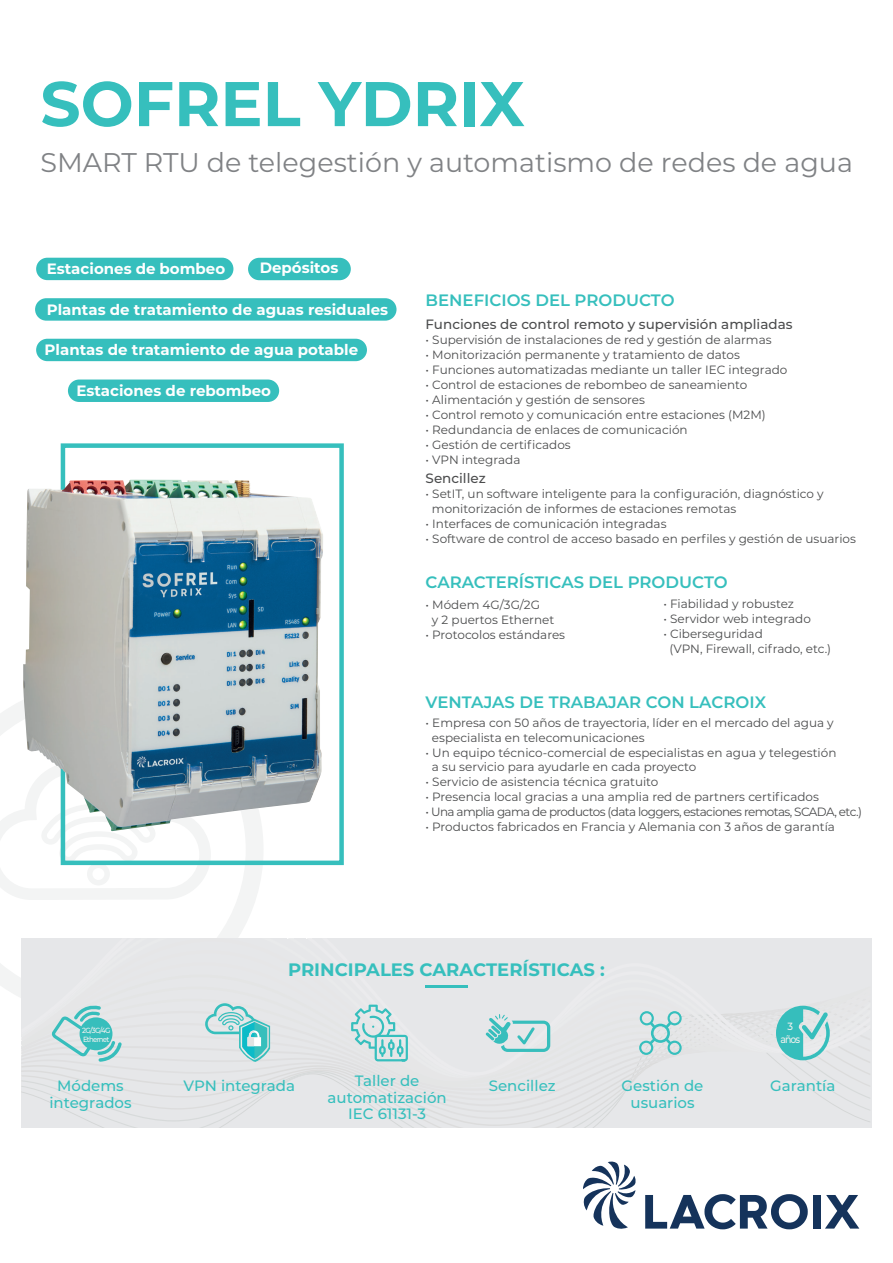
<style>
.page{position:relative;width:893px;height:1263px;background:#fff}
.page>*{position:absolute;margin:0;border:0;box-sizing:border-box;transform-origin:0 0}
.t1{font:700 63px "Montserrat";color:#36bfbd}
.t2{font:27px "Montserrat";color:#808285}
.t3{font:700 18px "Montserrat";color:#36bfbd}
.t4{font:600 16.5px "Montserrat";color:#36bfbd}
.t5{font:700 15px "Montserrat";color:#fff}
.t6{font:500 15px/16.5px "Montserrat";color:#36bfbd;text-align:center}
.t7{font:500 13.5px "Montserrat";color:#4b4c4d}
.t8{font:12px/15px "Montserrat";color:#4b4c4d}
.t9{font:12px "Montserrat";letter-spacing:-.05em;color:#4b4c4d}
.t10{font:500 10.5px/12.6px "Montserrat";color:#eff0ed;text-align:center;scale:.94 1}
.t11{font:500 7.5px/9px "Montserrat";letter-spacing:-.1em;color:#f2f1f0;scale:.93 1}
</style>
<div class="page">
<svg style="left:0;top:700px;width:264px;height:298px"></svg>
<svg style="left:0;top:762px;width:211px;height:138px"></svg>
<svg style="left:645px;top:1194px;width:163px;height:35px"></svg>
<div style="left:813px;top:1195px;width:8px;height:33px;background:#15335b"></div>
<svg style="left:825px;top:1195px;width:34px;height:33px"></svg>
<svg style="left:583px;top:1161px;width:53px;height:68px"></svg>
<svg style="left:21px;top:938px;width:849px;height:190px;background:#dee4e6"></svg>
<div style="left:36px;top:339px;width:331px;height:22px;background:#36bfbd;border-radius:11px"></div>
<div style="left:35px;top:298px;width:361px;height:23px;background:#36bfbd;border-radius:11px"></div>
<div style="left:36px;top:258px;width:197px;height:22px;background:#36bfbd;border-radius:11px"></div>
<div style="left:248px;top:258px;width:103px;height:22px;background:#36bfbd;border-radius:11px"></div>
<div style="left:68px;top:379px;width:211px;height:23px;background:#36bfbd;border-radius:11px"></div>
<div style="left:61px;top:443px;width:283px;height:422px;border:4px solid #36bfbd"></div>
<img style="left:23px;top:480px;width:300px;height:351px">
<h1 class="t1" style="left:40px;top:58px;width:486px">SOFREL YDRIX</h1>
<h2 class="t2" style="left:40px;top:144px;width:814px">SMART RTU de telegestión y automatismo de redes de agua</h2>
<p class="t5" style="left:47px;top:258px;width:180px">Estaciones de bombeo</p>
<p class="t5" style="left:260px;top:257px;width:80px">Depósitos</p>
<p class="t5" style="left:47px;top:299px;width:343px">Plantas de tratamiento de aguas residuales</p>
<p class="t5" style="left:45px;top:339px;width:315px">Plantas de tratamiento de agua potable</p>
<p class="t5" style="left:76px;top:380px;width:196px">Estaciones de rebombeo</p>
<h3 class="t4" style="left:426px;top:288px;width:250px">BENEFICIOS DEL PRODUCTO</h3>
<p class="t7" style="left:426px;top:314px;width:368px">Funciones de control remoto y supervisión ampliadas</p>
<p class="t8" style="left:426px;top:331px;width:347px">• Supervisión de instalaciones de red y gestión de alarmas</p>
<p class="t8" style="left:426px;top:346px;width:316px">• Monitorización permanente y tratamiento de datos</p>
<p class="t8" style="left:426px;top:361px;width:363px">• Funciones automatizadas mediante un taller IEC integrado</p>
<p class="t8" style="left:426px;top:376px;width:323px">• Control de estaciones de rebombeo de saneamiento</p>
<p class="t8" style="left:426px;top:391px;width:221px">• Alimentación y gestión de sensores</p>
<p class="t8" style="left:426px;top:406px;width:342px">• Control remoto y comunicación entre estaciones (M2M)</p>
<p class="t8" style="left:426px;top:421px;width:264px">• Redundancia de enlaces de comunicación</p>
<p class="t8" style="left:426px;top:436px;width:147px">• Gestión de certificados</p>
<p class="t8" style="left:426px;top:451px;width:96px">• VPN integrada</p>
<p class="t7" style="left:426px;top:469px;width:62px">Sencillez</p>
<p class="t8" style="left:432px;top:486px;width:393px;text-indent:-6px">• SetIT, un software inteligente para la configuración, diagnóstico y monitorización de informes de estaciones remotas</p>
<p class="t8" style="left:426px;top:516px;width:242px">• Interfaces de comunicación integradas</p>
<p class="t8" style="left:426px;top:531px;width:432px">• Software de control de acceso basado en perfiles y gestión de usuarios</p>
<h3 class="t4" style="left:426px;top:571px;width:304px">CARACTERÍSTICAS DEL PRODUCTO</h3>
<p class="t8" style="left:432px;top:597px;width:124px;text-indent:-6px">• Módem 4G/3G/2G<br>y 2 puertos Ethernet</p>
<p class="t8" style="left:426px;top:627px;width:141px">• Protocolos estándares</p>
<p class="t8" style="left:663px;top:595px;width:132px">• Fiabilidad y robustez</p>
<p class="t8" style="left:663px;top:610px;width:149px">• Servidor web integrado</p>
<p class="t8" style="left:670px;top:625px;width:163px;text-indent:-6px">• Ciberseguridad<br>(VPN, Firewall, cifrado, etc.)</p>
<h3 class="t4" style="left:426px;top:690px;width:342px">VENTAJAS DE TRABAJAR CON LACROIX</h3>
<p class="t8" style="left:432px;top:715px;width:403px;text-indent:-6px">• Empresa con 50 años de trayectoria, líder en el mercado del agua y especialista en telecomunicaciones</p>
<p class="t8" style="left:432px;top:746px;width:406px;line-height:13.5px;text-indent:-6px">• Un equipo técnico-comercial de especialistas en agua y telegestión a su servicio para ayudarle en cada proyecto</p>
<p class="t8" style="left:426px;top:774px;width:234px">• Servicio de asistencia técnica gratuito</p>
<p class="t8" style="left:426px;top:789px;width:395px">• Presencia local gracias a una amplia red de partners certificados</p>
<p class="t9" style="left:426px;top:803px;width:438px">• Una amplia gama de productos (data loggers, estaciones remotas, SCADA, etc.)</p>
<p class="t8" style="left:426px;top:819px;width:411px">• Productos fabricados en Francia y Alemania con 3 años de garantía</p>
<h3 class="t3" style="left:288px;top:956px;width:318px">PRINCIPALES CARACTERÍSTICAS :</h3>
<p class="t11" style="left:82px;top:1025px;width:32px">2G/3G/4G<br>Ethernet</p>
<p class="t10" style="left:780px;top:1020px;width:23px">3 años</p>
<p class="t6" style="left:49px;top:1077px;width:84px">Módems integrados</p>
<p class="t6" style="left:184px;top:1077px;width:113px">VPN integrada</p>
<p class="t6" style="left:328px;top:1072px;width:121px">Taller de automatización<br>IEC 61131-3</p>
<p class="t6" style="left:489px;top:1077px;width:68px">Sencillez</p>
<p class="t6" style="left:622px;top:1077px;width:83px">Gestión de usuarios</p>
<p class="t6" style="left:770px;top:1077px;width:67px">Garantía</p>
</div>
